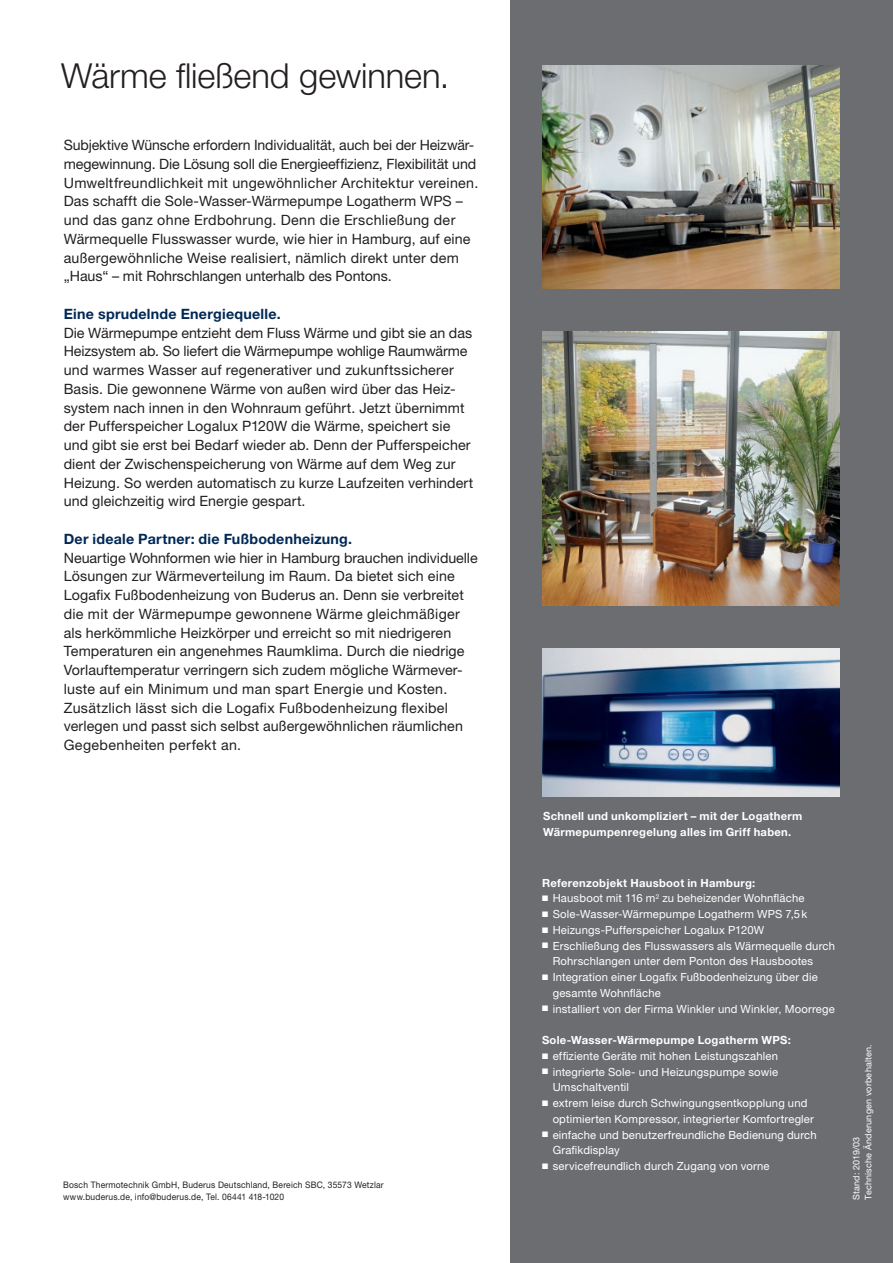
<style>
.page{position:relative;width:893px;height:1263px;background:#fff}
.page>*{position:absolute;margin:0;border:0;box-sizing:border-box;transform-origin:0 0}
.t1{font:300 34.5px "Helvetica Neue LT Pro";letter-spacing:-.005em;color:#231f20}
.t2{font:14.25px/18.8px "Helvetica Neue LT Pro";letter-spacing:.005em;color:#231f20}
.t3{font:700 14.25px "Helvetica Neue LT Pro";letter-spacing:.02em;color:#002855}
.t4{font:11.25px/15.8px "Helvetica Neue LT Pro";letter-spacing:.015em;color:#fff}
.t5{font:700 11.25px/15.8px "Helvetica Neue LT Pro";letter-spacing:.025em;color:#fff}
.t6{font:9px/12px "Helvetica Neue LT Pro";letter-spacing:.025em;color:#231f20;scale:.94 1}
.t7{font:9px/12px "Helvetica Neue LT Pro";letter-spacing:.025em;color:#fff}
</style>
<div class="page">
<div style="left:510px;top:0;width:383px;height:1263px;background:#6c6d70"></div>
<img style="left:542px;top:65px;width:298px;height:224px">
<img style="left:542px;top:331px;width:298px;height:274px">
<img style="left:542px;top:648px;width:298px;height:148px">
<h1 class="t1" style="left:61px;top:55px;width:389px">Wärme fließend gewinnen.</h1>
<p class="t2" style="left:64px;top:135px;width:416px">Subjektive Wünsche erfordern Individualität, auch bei der Heizwär&shy;megewinnung. Die Lösung soll die Energieeffizienz, Flexibilität und Umweltfreundlichkeit mit ungewöhnlicher Architektur vereinen.<br>Das schafft die Sole-Wasser-Wärmepumpe Logatherm WPS – und das ganz ohne Erdbohrung. Denn die Erschließung der Wärmequelle Flusswasser wurde, wie hier in Hamburg, auf eine außergewöhnliche Weise realisiert, nämlich direkt unter dem „Haus“ – mit Rohrschlangen unterhalb des Pontons.</p>
<p class="t3" style="left:64px;top:305px;width:218px">Eine sprudelnde Energiequelle.</p>
<p class="t2" style="left:64px;top:323px;width:411px">Die Wärmepumpe entzieht dem Fluss Wärme und gibt sie an das Heizsystem ab. So liefert die Wärmepumpe wohlige Raumwärme und warmes Wasser auf regenerativer und zukunftssicherer Basis. Die gewonnene Wärme von außen wird über das Heiz&shy;system nach innen in den Wohnraum geführt. Jetzt übernimmt der Pufferspeicher Logalux P120W die Wärme, speichert sie und gibt sie erst bei Bedarf wieder ab. Denn der Pufferspeicher dient der Zwischenspeicherung von Wärme auf dem Weg zur Heizung. So werden automatisch zu kurze Laufzeiten verhindert und gleichzeitig wird Energie gespart.</p>
<p class="t3" style="left:64px;top:530px;width:290px">Der ideale Partner: die Fußbodenheizung.</p>
<p class="t2" style="left:64px;top:548px;width:415px">Neuartige Wohnformen wie hier in Hamburg brauchen individuelle Lösungen zur Wärmeverteilung im Raum. Da bietet sich eine Logafix Fußbodenheizung von Buderus an. Denn sie verbreitet die mit der Wärmepumpe gewonnene Wärme gleichmäßiger als herkömmliche Heizkörper und erreicht so mit niedrigeren Temperaturen ein angenehmes Raumklima. Durch die niedrige Vorlauftemperatur verringern sich zudem mögliche Wärmever&shy;luste auf ein Minimum und man spart Energie und Kosten.<br>Zusätzlich lässt sich die Logafix Fußbodenheizung flexibel verlegen und passt sich selbst außergewöhnlichen räumlichen Gegebenheiten perfekt an.</p>
<p class="t6" style="left:63px;top:1178px;width:342px">Bosch Thermotechnik GmbH, Buderus Deutschland, Bereich SBC, 35573 Wetzlar www.buderus.de, info@buderus.de, Tel. 06441 418-1020</p>
<p class="t5" style="left:543px;top:808px;width:261px">Schnell und unkompliziert – mit der Logatherm<br>Wärmepumpenregelung alles im Griff haben.</p>
<p class="t5" style="left:542px;top:874px;width:215px">Referenzobjekt Hausboot in Hamburg:</p>
<p class="t4" style="left:542px;top:890px;width:264px">■ Hausboot mit 116 m<sup>2</sup> zu beheizender Wohnfläche</p>
<p class="t4" style="left:542px;top:906px;width:267px">■ Sole-Wasser-Wärmepumpe Logatherm WPS 7,5k</p>
<p class="t4" style="left:542px;top:922px;width:224px">■ Heizungs-Pufferspeicher Logalux P120W</p>
<p class="t4" style="left:553px;top:937px;width:284px;text-indent:-11px">■ Erschließung des Flusswassers als Wärmequelle durch<br>Rohrschlangen unter dem Ponton des Hausbootes</p>
<p class="t4" style="left:553px;top:969px;width:267px;text-indent:-11px">■ Integration einer Logafix Fußbodenheizung über die gesamte Wohnfläche</p>
<p class="t4" style="left:542px;top:1000px;width:294px">■ installiert von der Firma Winkler und Winkler, Moorrege</p>
<p class="t5" style="left:542px;top:1032px;width:250px">Sole-Wasser-Wärmepumpe Logatherm WPS:</p>
<p class="t4" style="left:542px;top:1048px;width:237px">■ effiziente Geräte mit hohen Leistungszahlen</p>
<p class="t4" style="left:553px;top:1063px;width:227px;text-indent:-11px">■ integrierte Sole- und Heizungspumpe sowie<br>Umschaltventil</p>
<p class="t4" style="left:553px;top:1095px;width:263px;text-indent:-11px">■ extrem leise durch Schwingungsentkopplung und optimierten Kompressor, integrierter Komfortregler</p>
<p class="t4" style="left:553px;top:1126px;width:266px;text-indent:-11px">■ einfache und benutzerfreundliche Bedienung durch<br>Grafikdisplay</p>
<p class="t4" style="left:542px;top:1158px;width:229px">■ servicefreundlich durch Zugang von vorne</p>
<p class="t7" style="left:850px;top:1200px;width:157px;rotate:-90deg">Stand: 2019/03<br>Technische Änderungen vorbehalten.</p>
</div>
